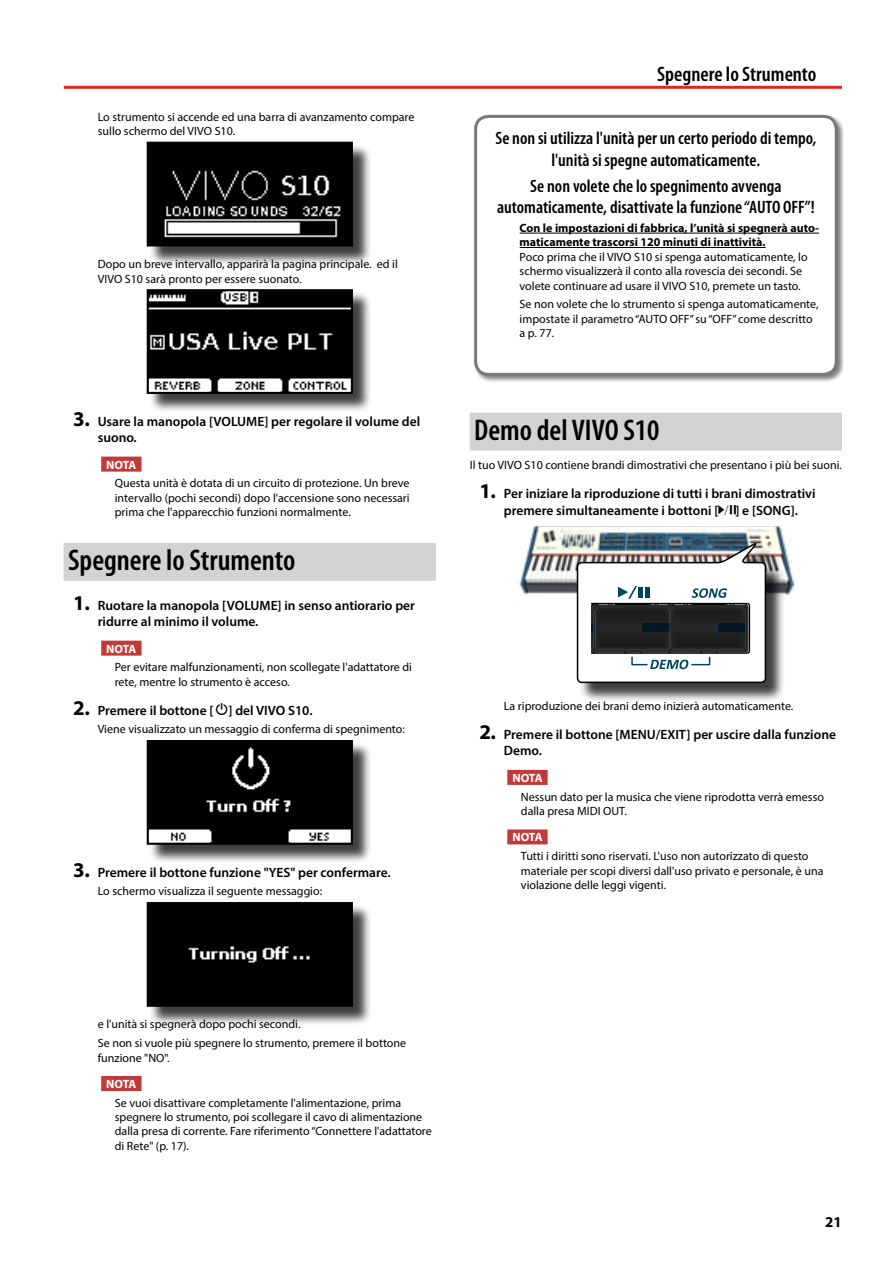
<style>
.page{position:relative;width:893px;height:1263px;background:#fff}
.page>*{position:absolute;margin:0;border:0;box-sizing:border-box;transform-origin:0 0}
.t1{font:600 condensed 30px "Myriad Pro";color:#000}
.t2{font:600 condensed 21px "Myriad Pro";color:#000}
.t3{font:600 condensed 18px/21.6px "Myriad Pro";color:#000;text-align:center}
.t4{font:700 15px "Myriad Pro";color:#000}
.t5{font:600 13.5px/16.2px "Myriad Pro";color:#000}
.t6{font:12px/14.4px "Myriad Pro";color:#000}
.t7{font:700 12px/14.4px "Myriad Pro";color:#000}
.t8{font:700 12px "Myriad Pro";letter-spacing:-.03em;color:#fff}
.s1{font-weight:700;font-size:21px}
.s2{font-family:"Seven Seg 1";font-weight:400;font-size:12px}
.s3{font-family:"Seven Seg 1";font-weight:400}
</style>
<div class="page">
<hr style="left:64px;top:86px;width:778px;height:3px;background:#df271c">
<div style="left:101px;top:457px;width:41px;height:15px;background:#c03a39"></div>
<div style="left:64px;top:543px;width:372px;height:36px;background:#d1d3d4"></div>
<div style="left:64px;top:545px;width:372px;height:36px;background:#d1d3d4"></div>
<div style="left:101px;top:641px;width:41px;height:15px;background:#c03a39"></div>
<div style="left:101px;top:1076px;width:41px;height:15px;background:#c03a39"></div>
<div style="left:149px;top:144px;width:222px;height:122px;background:#000;opacity:.75"></div>
<img style="left:150px;top:145px;width:200px;height:98px">
<div style="left:147px;top:142px;width:206px;height:104px;border:2px solid #000"></div>
<div style="left:149px;top:292px;width:222px;height:121px;background:#000;opacity:.75"></div>
<img style="left:150px;top:292px;width:200px;height:99px">
<div style="left:147px;top:289px;width:206px;height:105px;border:2px solid #000"></div>
<div style="left:149px;top:742px;width:222px;height:122px;background:#000;opacity:.75"></div>
<img style="left:150px;top:743px;width:200px;height:99px">
<div style="left:147px;top:740px;width:206px;height:105px;border:2px solid #000"></div>
<div style="left:149px;top:904px;width:222px;height:122px;background:#000;opacity:.75"></div>
<div style="left:150px;top:905px;width:200px;height:99px;background:#000"></div>
<div style="left:147px;top:902px;width:206px;height:105px;border:2px solid #000"></div>
<div style="left:470px;top:413px;width:372px;height:36px;background:#d1d3d4"></div>
<div style="left:470px;top:415px;width:372px;height:36px;background:#d1d3d4"></div>
<div style="left:507px;top:770px;width:41px;height:15px;background:#c03a39"></div>
<div style="left:507px;top:829px;width:41px;height:15px;background:#c03a39"></div>
<div style="left:473px;top:114px;width:371px;height:269px;background:#000;opacity:.5"></div>
<div style="left:476px;top:116px;width:360px;height:258px;background:#fff;border-radius:13px"></div>
<hr style="left:520px;top:233px;width:299px;height:1px;background:#000">
<hr style="left:520px;top:247px;width:246px;height:1px;background:#000">
<div style="left:474px;top:115px;width:364px;height:261px;border:3px solid #77787b;border-radius:13px"></div>
<img style="left:519px;top:525px;width:274px;height:70px">
<div style="left:579px;top:545px;width:206px;height:156px;background:#000;opacity:.75"></div>
<svg style="left:576px;top:542px;width:191px;height:142px"></svg>
<p class="t6" style="left:98px;top:109px;width:318px">Lo strumento si accende ed una barra di avanzamento compare sullo schermo del VIVO S10.</p>
<p class="t6" style="left:98px;top:257px;width:302px">Dopo un breve intervallo, apparirà la pagina principale. ed il<br>VIVO S10 sarà pronto per essere suonato.</p>
<p class="t5" style="left:98px;top:413px;width:324px;text-indent:-25px"><span class="s1">3.</span> Usare la manopola [VOLUME] per regolare il volume del suono.</p>
<p class="t8" style="left:106px;top:457px;width:32px">NOTA</p>
<p class="t6" style="left:115px;top:476px;width:296px;text-align:justify">Questa unità è dotata di un circuito di protezione. Un breve intervallo (pochi secondi) dopo l'accensione sono necessari prima che l'apparecchio funzioni normalmente.</p>
<h1 class="t1" style="left:68px;top:542px;width:229px">Spegnere lo Strumento</h1>
<p class="t5" style="left:98px;top:597px;width:319px;text-indent:-25px"><span class="s1">1.</span> Ruotare la manopola [VOLUME] in senso antiorario per ridurre al minimo il volume.</p>
<p class="t8" style="left:106px;top:641px;width:32px">NOTA</p>
<p class="t6" style="left:115px;top:660px;width:299px">Per evitare malfunzionamenti, non scollegate l'adattatore di rete, mentre lo strumento è acceso.</p>
<p class="t5" style="left:73px;top:702px;width:241px"><span class="s1">2.</span> Premere il bottone [ <span class="s2">"</span>] del VIVO S10.</p>
<p class="t6" style="left:98px;top:722px;width:309px">Viene visualizzato un messaggio di conferma di spegnimento:</p>
<p class="t5" style="left:73px;top:864px;width:319px"><span class="s1">3.</span> Premere il bottone funzione "YES" per confermare.</p>
<p class="t6" style="left:98px;top:884px;width:226px">Lo schermo visualizza il seguente messaggio:</p>
<h2 class="t2" style="left:657px;top:61px;width:161px">Spegnere lo Strumento</h2>
<h3 class="t3" style="left:495px;top:127px;width:323px">Se non si utilizza l'unità per un certo periodo di tempo, l'unità si spegne automaticamente.</h3>
<h3 class="t3" style="left:497px;top:175px;width:319px">Se non volete che lo spegnimento avvenga automaticamente, disattivate la funzione “AUTO OFF”!</h3>
<p class="t7" style="left:520px;top:220px;width:301px">Con le impostazioni di fabbrica, l’unità si spegnerà auto&shy;maticamente trascorsi 120 minuti di inattività.</p>
<p class="t6" style="left:520px;top:249px;width:290px">Poco prima che il VIVO S10 si spenga automaticamente, lo schermo visualizzerà il conto alla rovescia dei secondi. Se volete continuare ad usare il VIVO S10, premete un tasto.</p>
<p class="t6" style="left:520px;top:297px;width:300px">Se non volete che lo strumento si spenga automaticamente, impostate il parametro “AUTO OFF” su “OFF” come descritto a p. 77.</p>
<h1 class="t1" style="left:474px;top:412px;width:187px">Demo del VIVO S10</h1>
<p class="t6" style="left:470px;top:458px;width:374px">Il tuo VIVO S10 contiene brandi dimostrativi che presentano i più bei suoni.</p>
<p class="t5" style="left:479px;top:485px;width:338px;text-align:center"><span class="s1">1.</span> Per iniziare la riproduzione di tutti i brani dimostrativi premere simultaneamente i bottoni [<span class="s3">*-,</span>] e [SONG].</p>
<p class="t6" style="left:504px;top:699px;width:291px">La riproduzione dei brani demo inizierà automaticamente.</p>
<p class="t5" style="left:504px;top:726px;width:334px;text-indent:-25px"><span class="s1">2.</span> Premere il bottone [MENU/EXIT] per uscire dalla funzione<br>Demo.</p>
<p class="t8" style="left:512px;top:770px;width:32px">NOTA</p>
<p class="t6" style="left:521px;top:789px;width:305px">Nessun dato per la musica che viene riprodotta verrà emesso dalla presa MIDI OUT.</p>
<p class="t8" style="left:512px;top:830px;width:32px">NOTA</p>
<p class="t6" style="left:521px;top:849px;width:304px">Tutti i diritti sono riservati. L'uso non autorizzato di questo materiale per scopi diversi dall'uso privato e personale, è una violazione delle leggi vigenti.</p>
<p class="t6" style="left:98px;top:1015px;width:310px;line-height:18.6px">e l'unità si spegnerà dopo pochi secondi.<br>Se non si vuole più spegnere lo strumento, premere il bottone</p>
<p class="t6" style="left:98px;top:1050px;width:73px">funzione "NO".</p>
<p class="t8" style="left:106px;top:1076px;width:32px">NOTA</p>
<p class="t6" style="left:115px;top:1095px;width:318px">Se vuoi disattivare completamente l'alimentazione, prima spegnere lo strumento, poi scollegare il cavo di alimentazione dalla presa di corrente. Fare riferimento “Connettere l'adattatore di Rete" (p. 17).</p>
<p class="t4" style="left:825px;top:1212px;width:18px">21</p>
</div>
